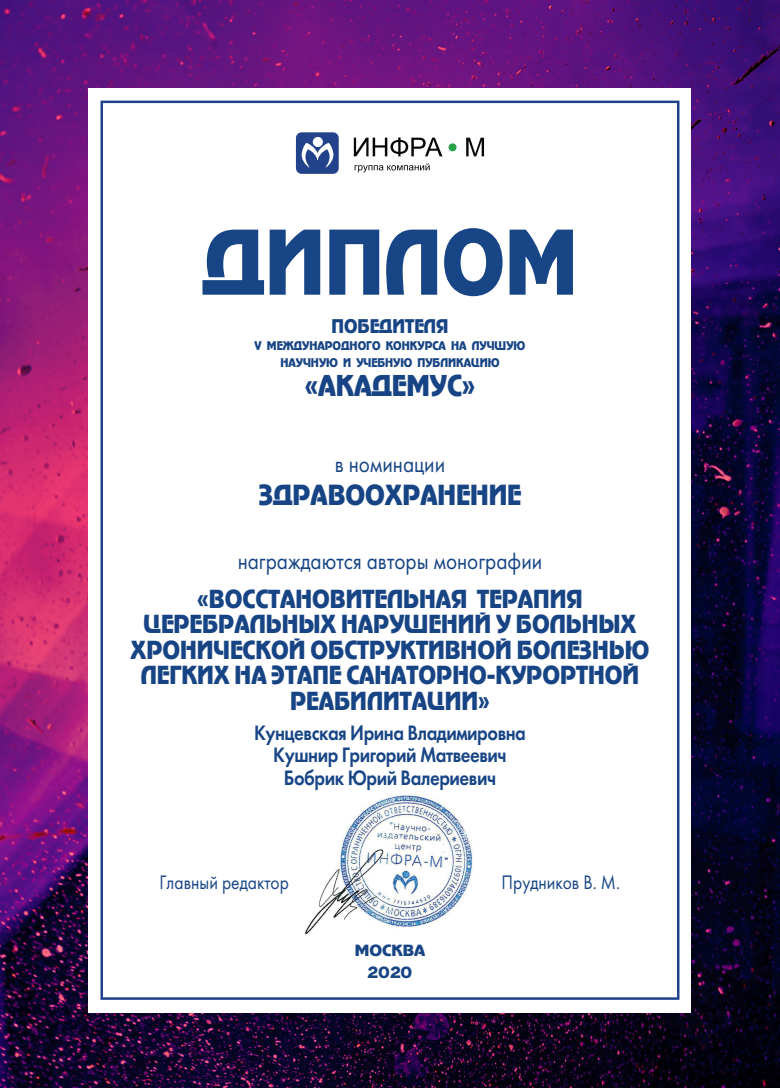
<style>
.page{position:relative;width:780px;height:1088px;background:#fff}
.page>*{position:absolute;margin:0;border:0;box-sizing:border-box;transform-origin:0 0}
.t1{font:87.75px "Adver Gothic C";color:#174585;scale:.86 1}
.t2{font:28.38px "Adver Gothic C";color:#174484;scale:.86 1}
.t3{font:27.38px "Adver Gothic C";color:#174484;scale:.86 1}
.t4{font:24.62px/25.5px "Adver Gothic C";color:#174484;text-align:center;scale:.86 1}
.t5{font:24.62px "Futura Book C";color:#174585;scale:.86 1}
.t6{font:21.62px/22.5px "Futura Demi C";letter-spacing:-.025em;color:#174585;text-align:center;scale:.86 1}
.t7{font:20.25px "Futura Book C";color:#174585;scale:.86 1}
.t8{font:18.62px "Adver Gothic C";color:#174484;scale:.86 1}
.t9{font:15.25px/21.2px "Adver Gothic C";color:#174585;text-align:center}
.t10{font:11.88px/16.9px "Adver Gothic C";color:#174484;text-align:center;scale:.86 1}
</style>
<div class="page">
<img style="left:0;top:0;width:780px;height:1088px">
<div style="left:89px;top:88px;width:602px;height:924px;background:#fff"></div>
<img style="left:304px;top:794px;width:170px;height:140px">
<svg style="left:296px;top:132px;width:43px;height:42px"></svg>
<svg style="left:354px;top:137px;width:88px;height:19px"></svg>
<svg style="left:466px;top:138px;width:18px;height:18px"></svg>
<div style="left:448px;top:143px;width:8px;height:8px;background:#27a248;border-radius:50%"></div>
<svg style="left:354px;top:163px;width:75px;height:9px"></svg>
<h1 class="t1" style="left:202px;top:213px;width:437px">ДИПЛОМ</h1>
<p class="t8" style="left:331px;top:316px;width:137px">ПОБЕДИТЕЛЯ</p>
<p class="t10" style="left:254px;top:337px;width:316px">V МЕЖДУНАРОДНОГО КОНКУРСА НА ЛУЧШУЮ<br>НАУЧНУЮ И УЧЕБНУЮ ПУБЛИКАЦИЮ</p>
<p class="t2" style="left:305px;top:369px;width:200px">«АКАДЕМУС»</p>
<p class="t5" style="left:335px;top:450px;width:130px">в номинации</p>
<p class="t3" style="left:259px;top:479px;width:307px">ЗДРАВООХРАНЕНИЕ</p>
<p class="t5" style="left:238px;top:547px;width:356px">награждаются авторы монографии</p>
<p class="t4" style="left:131px;top:586px;width:604px">«ВОССТАНОВИТЕЛЬНАЯ ТЕРАПИЯ<br>ЦЕРЕБРАЛЬНЫХ НАРУШЕНИЙ У БОЛЬНЫХ<br>ХРОНИЧЕСКОЙ ОБСТРУКТИВНОЙ БОЛЕЗНЬЮ<br>ЛЕГКИХ НА ЭТАПЕ САНАТОРНО-КУРОРТНОЙ<br>РЕАБИЛИТАЦИИ»</p>
<p class="t6" style="left:254px;top:721px;width:317px">Кунцевская Ирина Владимировна<br>Кушнир Григорий Матвеевич<br>Бобрик Юрий Валериевич</p>
<p class="t7" style="left:159px;top:871px;width:152px">Главный редактор</p>
<p class="t7" style="left:501px;top:871px;width:139px">Прудников В. М.</p>
<p class="t9" style="left:355px;top:940px;width:72px">МОСКВА<br>2020</p>
</div>
